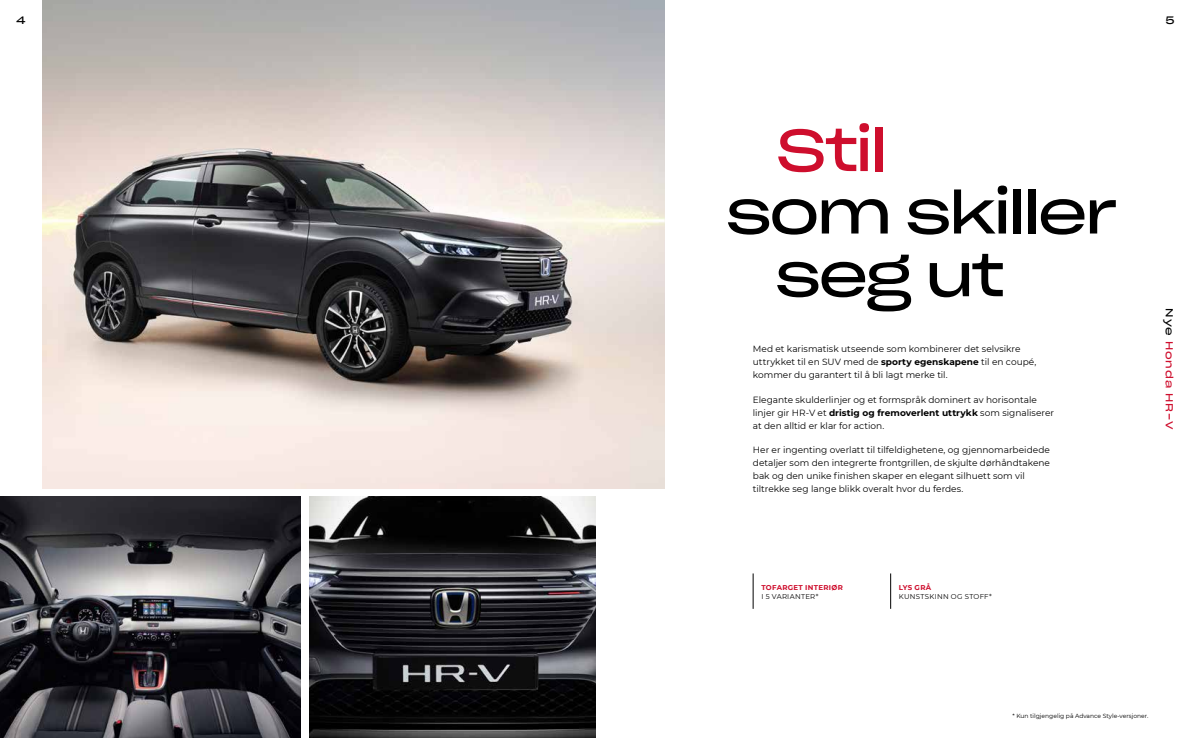
<style>
.page{position:relative;width:1191px;height:738px;background:#fff}
.page>*{position:absolute;margin:0;border:0;box-sizing:border-box;transform-origin:0 0}
.t1{font:58px/62.6px "Sharp Grotesk Book 25";letter-spacing:-.04em;color:#000}
.t2{font:58px "Sharp Grotesk Book 25";color:#ce0e2d}
.t3{font:10.5px "Sharp Grotesk Book 25";color:#000}
.t4{font:10px "Sharp Grotesk Book 25";letter-spacing:.09em;color:#ce0e2d}
.t5{font:9px/13px "Montserrat";color:#000}
.t6{font:7px "Montserrat";letter-spacing:.04em;color:#000}
.t7{font:700 7px "Montserrat";letter-spacing:.045em;color:#ce0e2d}
.t8{font:6px "Montserrat";color:#000}
.s1{font-weight:700}
.s2{color:#000}
</style>
<div class="page">
<img style="left:43px;top:0;width:621px;height:488px">
<img style="left:0;top:496px;width:300px;height:241px">
<img style="left:309px;top:496px;width:286px;height:241px">
<hr style="left:753px;top:573px;width:1px;height:35px;background:#000">
<hr style="left:890px;top:573px;width:1px;height:35px;background:#000">
<p class="t3" style="left:17px;top:11px;width:10px">4</p>
<p class="t3" style="left:1165px;top:11px;width:11px">5</p>
<h1 class="t2" style="left:776px;top:100px;width:112px">Stil</h1>
<h1 class="t1" style="left:775px;top:176px;width:344px;text-indent:-49px">som skiller seg ut</h1>
<p class="t5" style="left:753px;top:342px;width:285px">Med et karismatisk utseende som kombinerer det selvsikre uttrykket til en SUV med de <span class="s1">sporty egenskapene</span> til en coupé, kommer du garantert til å bli lagt merke til.</p>
<p class="t5" style="left:753px;top:392px;width:303px">Elegante skulderlinjer og et formspråk dominert av horisontale linjer gir HR-V et <span class="s1">dristig og fremoverlent uttrykk</span> som signaliserer at den alltid er klar for action.</p>
<p class="t5" style="left:753px;top:442px;width:299px">Her er ingenting overlatt til tilfeldighetene, og gjennomarbeidede detaljer som den integrerte frontgrillen, de skjulte dørhåndtakene bak og den unike finishen skaper en elegant silhuett som vil tiltrekke seg lange blikk overalt hvor du ferdes.</p>
<p class="t7" style="left:761px;top:582px;width:83px">TOFARGET INTERIØR</p>
<p class="t6" style="left:761px;top:591px;width:58px">I 5 VARIANTER*</p>
<p class="t7" style="left:899px;top:582px;width:34px">LYS GRÅ</p>
<p class="t6" style="left:899px;top:591px;width:94px">KUNSTSKINN OG STOFF*</p>
<p class="t4" style="left:1178px;top:308px;width:123px;rotate:90deg"><span class="s2">Nye</span> Honda HR-V</p>
<p class="t8" style="left:1012px;top:711px;width:137px">* Kun tilgjengelig på Advance Style-versjoner.</p>
</div>
